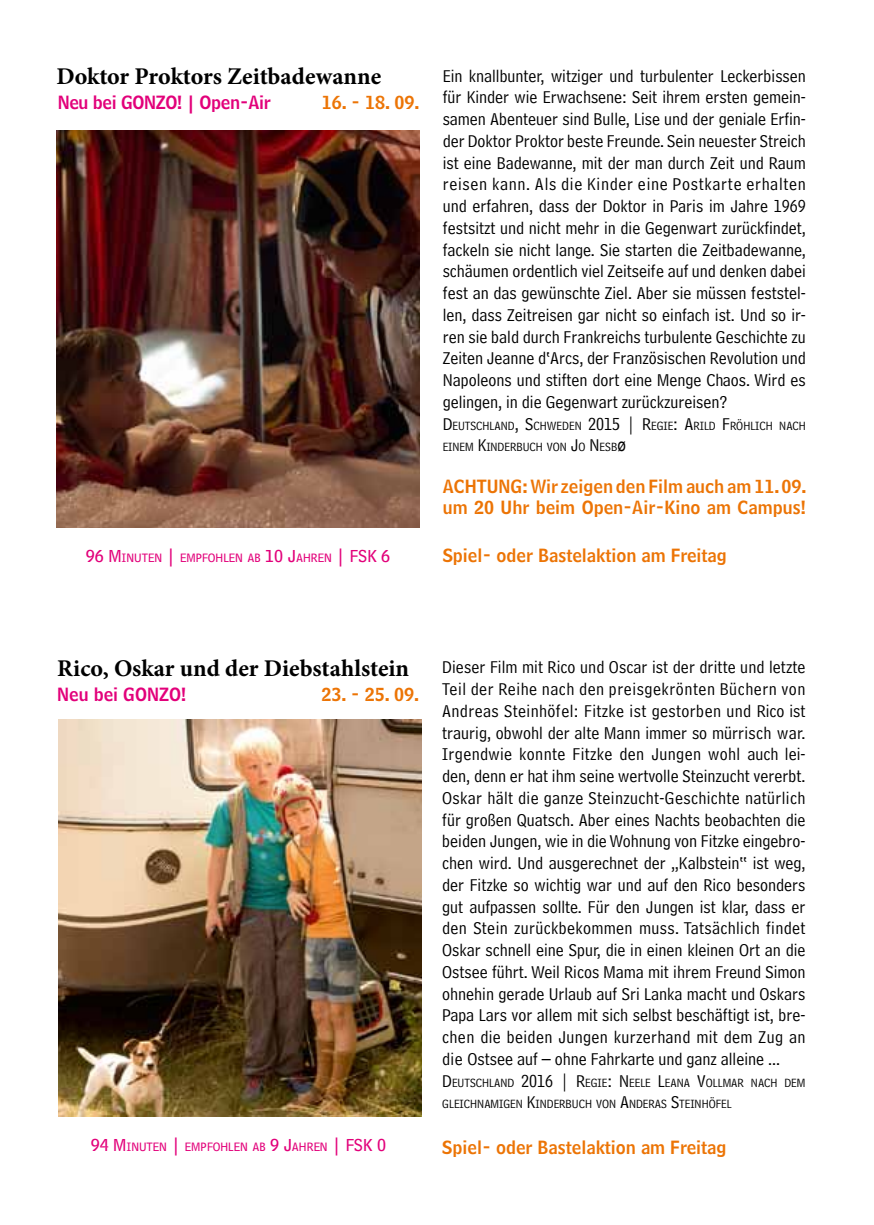
<style>
.page{position:relative;width:874px;height:1225px;background:#fff}
.page>*{position:absolute;margin:0;border:0;box-sizing:border-box;transform-origin:0 0}
.t1{font:700 24px "Minion Pro";color:#000}
.t2{font:18px/21.8px "Bell Centennial Address";color:#000;text-align:justify}
.t3{font:18px/21.8px "Bell Centennial Name And Number";color:#ec7405}
.t4{font:18px "Bell Centennial Name And Number";letter-spacing:-.02em;color:#e2007a}
.t5{font:18px "Bell Centennial Name And Number";color:#e2007a}
.t6{font:12.6px/21.8px "Bell Centennial Address";color:#000}
.t7{font:12.6px "Bell Centennial Sub Caption";color:#e2007a}
.s1{font-size:18px}
.s2{font-family:"Arial Narrow";font-size:18px}
</style>
<div class="page">
<img style="left:58px;top:720px;width:363px;height:396px">
<img style="left:56px;top:131px;width:363px;height:397px">
<h1 class="t1" style="left:56px;top:59px;width:326px">Doktor Proktors Zeitbadewanne</h1>
<p class="t4" style="left:58px;top:91px;width:214px">Neu bei GONZO! | Open-Air</p>
<p class="t3" style="left:322px;top:92px;width:99px">16. - 18. 09.</p>
<p class="t7" style="left:86px;top:550px;width:305px"><span class="s1">96 M</span>INUTEN <span class="s1">|</span> EMPFOHLEN AB <span class="s1">10 J</span>AHREN <span class="s1">| FSK 6</span></p>
<p class="t2" style="left:442px;top:65px;width:364px">Ein knallbunter, witziger und turbulenter Leckerbissen für Kinder wie Erwachsene: Seit ihrem ersten gemein&shy;samen Abenteuer sind Bulle, Lise und der geniale Erfin&shy;der Doktor Proktor beste Freunde. Sein neuester Streich ist eine Badewanne, mit der man durch Zeit und Raum reisen kann. Als die Kinder eine Postkarte erhalten und erfahren, dass der Doktor in Paris im Jahre 1969 festsitzt und nicht mehr in die Gegenwart zurückfindet, fackeln sie nicht lange. Sie starten die Zeitbadewanne, schäumen ordentlich viel Zeitseife auf und denken dabei fest an das gewünschte Ziel. Aber sie müssen feststel&shy;len, dass Zeitreisen gar nicht so einfach ist. Und so ir&shy;ren sie bald durch Frankreichs turbulente Geschichte zu Zeiten Jeanne d‘Arcs, der Französischen Revolution und Napoleons und stiften dort eine Menge Chaos. Wird es gelingen, in die Gegenwart zurückzureisen?</p>
<p class="t6" style="left:442px;top:414px;width:364px"><span class="s1">D</span> EUTSCHLAND<span class="s1">, S</span>CHWEDEN <span class="s1">2015 | R</span>EGIE<span class="s1">: A</span>RILD <span class="s1">F</span>RÖHLICH NACH<br>EINEM <span class="s1">K</span>INDERBUCH VON <span class="s1">J</span>O <span class="s1">N</span> ESB<span class="s2">ø</span></p>
<p class="t3" style="left:442px;top:475px;width:365px">ACHTUNG: Wir zeigen den Film auch am 11. 09. um 20 Uhr beim Open-Air-Kino am Campus!</p>
<p class="t3" style="left:442px;top:544px;width:285px">Spiel- oder Bastelaktion am Freitag</p>
<h1 class="t1" style="left:57px;top:651px;width:353px">Rico, Oskar und der Diebstahlstein</h1>
<p class="t5" style="left:57px;top:683px;width:130px">Neu bei GONZO!</p>
<p class="t3" style="left:321px;top:683px;width:99px">23. - 25. 09.</p>
<p class="t7" style="left:91px;top:1139px;width:296px"><span class="s1">94 M</span>INUTEN <span class="s1">|</span> EMPFOHLEN AB <span class="s1">9 J</span>AHREN <span class="s1">| FSK 0</span></p>
<p class="t2" style="left:442px;top:656px;width:364px">Dieser Film mit Rico und Oscar ist der dritte und letzte Teil der Reihe nach den preisgekrönten Büchern von Andreas Steinhöfel: Fitzke ist gestorben und Rico ist traurig, obwohl der alte Mann immer so mürrisch war.<br>Irgendwie konnte Fitzke den Jungen wohl auch lei&shy;den, denn er hat ihm seine wertvolle Steinzucht vererbt.<br>Oskar hält die ganze Steinzucht-Geschichte natürlich für großen Quatsch. Aber eines Nachts beobachten die beiden Jungen, wie in die Wohnung von Fitzke eingebro&shy;chen wird. Und ausgerechnet der „Kalbstein“ ist weg, der Fitzke so wichtig war und auf den Rico besonders gut aufpassen sollte. Für den Jungen ist klar, dass er den Stein zurückbekommen muss. Tatsächlich findet Oskar schnell eine Spur, die in einen kleinen Ort an die Ostsee führt. Weil Ricos Mama mit ihrem Freund Simon ohnehin gerade Urlaub auf Sri Lanka macht und Oskars Papa Lars vor allem mit sich selbst beschäftigt ist, bre&shy;chen die beiden Jungen kurzerhand mit dem Zug an die Ostsee auf – ohne Fahrkarte und ganz alleine ...</p>
<p class="t6" style="left:442px;top:1071px;width:363px"><span class="s1">D</span> EUTSCHLAND <span class="s1">2016 | R</span>EGIE<span class="s1">: N</span> EELE <span class="s1">L</span>EANA <span class="s1">V</span>OLLMAR NACH DEM<br>GLEICHNAMIGEN <span class="s1">K</span>INDERBUCH VON <span class="s1">A</span>NDERAS <span class="s1">S</span>TEINHÖFEL</p>
<p class="t3" style="left:442px;top:1136px;width:285px">Spiel- oder Bastelaktion am Freitag</p>
</div>
